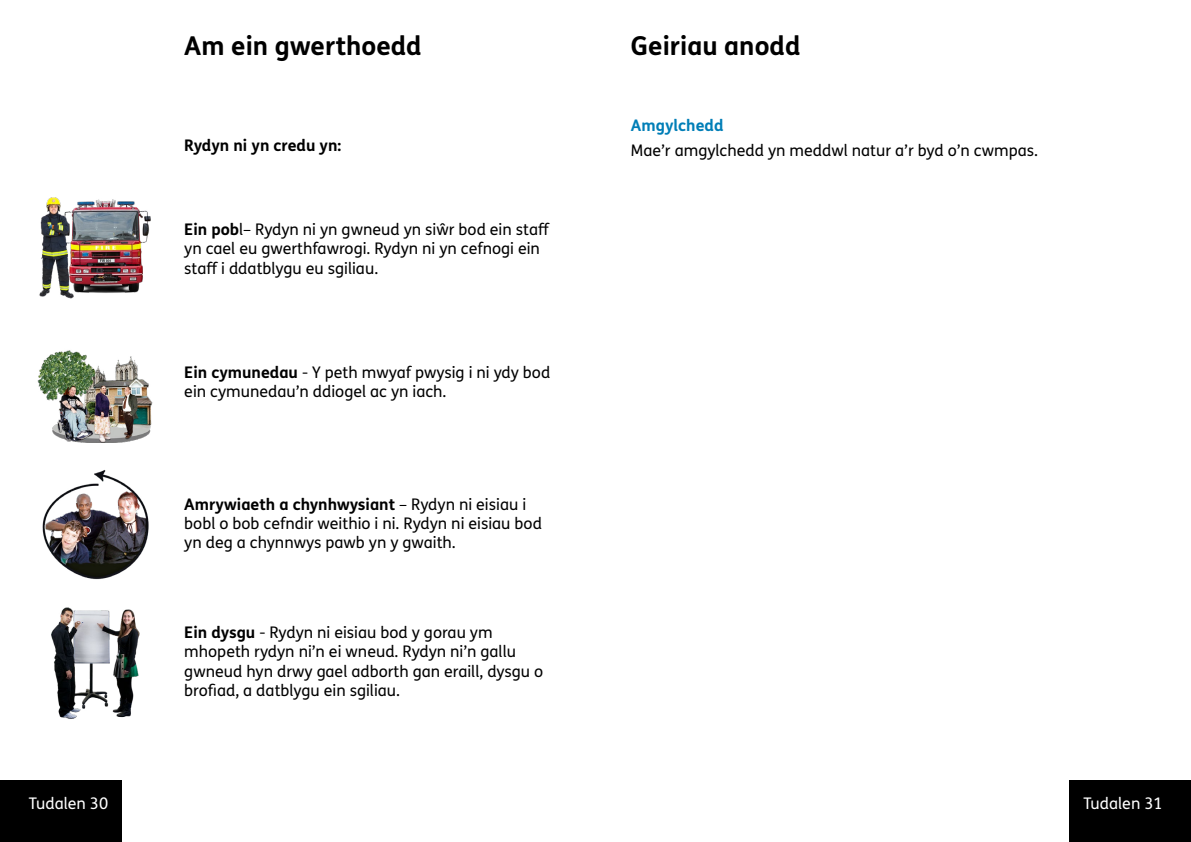
<style>
.page{position:relative;width:1191px;height:842px;background:#fff}
.page>*{position:absolute;margin:0;border:0;box-sizing:border-box;transform-origin:0 0}
.t1{font:700 26px "FS Me Pro";color:#000}
.t2{font:16px/19.2px "FS Me Pro";color:#000}
.t3{font:16px "FS Me Pro";color:#fff}
.t4{font:700 16px "FS Me Pro";color:#000}
.t5{font:700 16px "FS Me Pro";color:#007eb7}
.s1{font-weight:700}
</style>
<div class="page">
<div style="left:1069px;top:780px;width:122px;height:62px;background:#000"></div>
<div style="left:0;top:780px;width:122px;height:62px;background:#000"></div>
<img style="left:39px;top:197px;width:112px;height:102px">
<img style="left:37px;top:350px;width:116px;height:92px">
<img style="left:42px;top:470px;width:107px;height:110px">
<img style="left:51px;top:607px;width:89px;height:112px">
<h1 class="t1" style="left:184px;top:26px;width:239px">Am ein gwerthoedd</h1>
<p class="t4" style="left:184px;top:133px;width:159px">Rydyn ni yn credu yn:</p>
<p class="t2" style="left:184px;top:220px;width:367px"><span class="s1">Ein pob</span>l– Rydyn ni yn gwneud yn siŵr bod ein staff yn cael eu gwerthfawrogi. Rydyn ni yn cefnogi ein staff i ddatblygu eu sgiliau.</p>
<p class="t2" style="left:184px;top:362px;width:367px"><span class="s1">Ein cymunedau</span> - Y peth mwyaf pwysig i ni ydy bod ein cymunedau’n ddiogel ac yn iach.</p>
<p class="t2" style="left:184px;top:494px;width:359px"><span class="s1">Amrywiaeth a chynhwysiant</span> – Rydyn ni eisiau i bobl o bob cefndir weithio i ni. Rydyn ni eisiau bod yn deg a chynnwys pawb yn y gwaith.</p>
<p class="t2" style="left:184px;top:623px;width:360px"><span class="s1">Ein dysgu</span> - Rydyn ni eisiau bod y gorau ym mhopeth rydyn ni’n ei wneud. Rydyn ni’n gallu gwneud hyn drwy gael adborth gan eraill, dysgu o brofiad, a datblygu ein sgiliau.</p>
<h1 class="t1" style="left:631px;top:26px;width:171px">Geiriau anodd</h1>
<p class="t5" style="left:631px;top:113px;width:94px">Amgylchedd</p>
<p class="t2" style="left:631px;top:140px;width:408px">Mae’r amgylchedd yn meddwl natur a’r byd o’n cwmpas.</p>
<p class="t3" style="left:29px;top:792px;width:81px">Tudalen 30</p>
<p class="t3" style="left:1083px;top:792px;width:81px">Tudalen 31</p>
</div>
